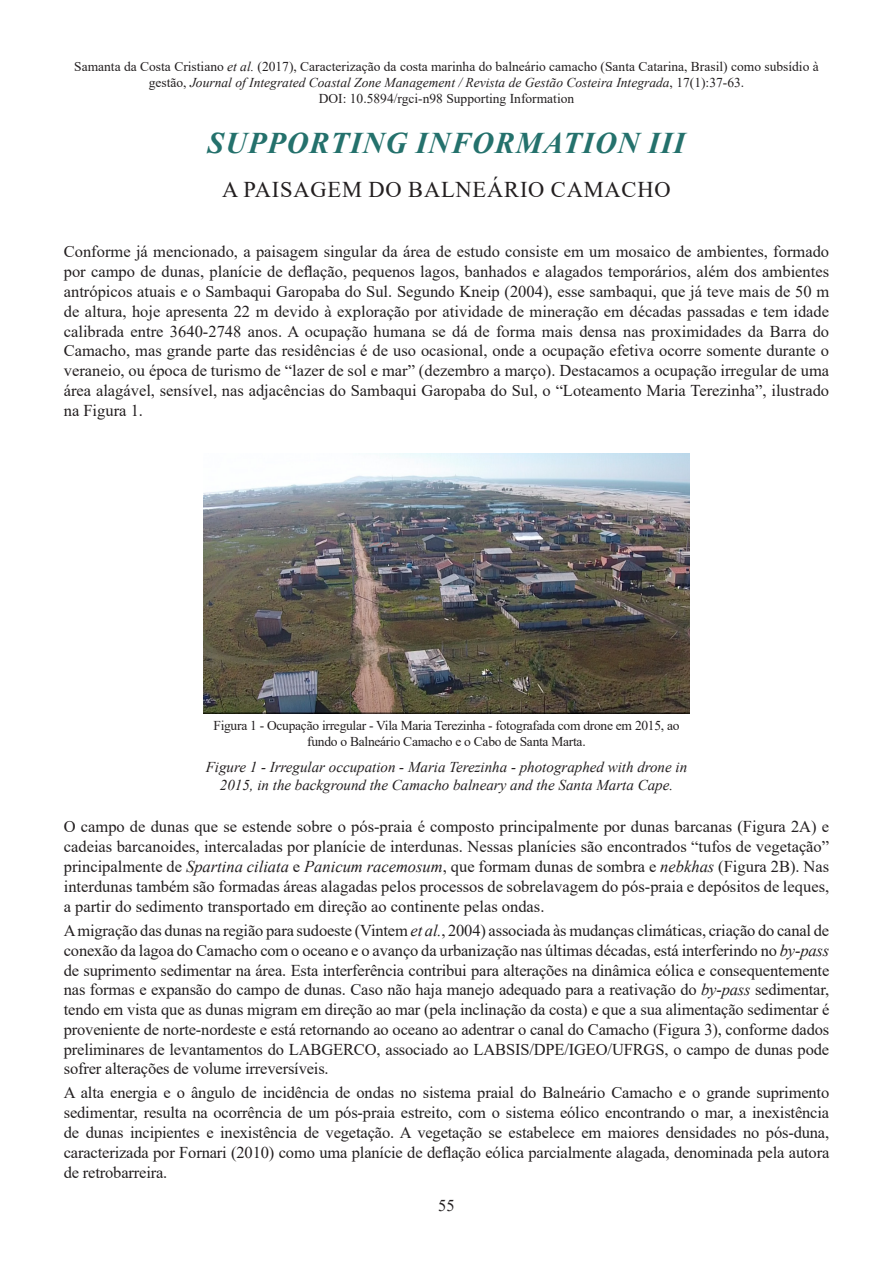
<style>
.page{position:relative;width:893px;height:1263px;background:#fff}
.page>*{position:absolute;margin:0;border:0;box-sizing:border-box;transform-origin:0 0}
.Supporting_Informati{font:italic 700 30px "Times New Roman";letter-spacing:.035em;color:#24716c}
.Titulo_1{font:22.5px "Times New Roman";letter-spacing:.035em;color:#231f20}
.Corpo{font:16.5px/19.8px "Times New Roman";letter-spacing:-.01em;color:#231f20;text-align:justify}
.Legenda_it{font:italic 15px/18px "Times New Roman";color:#231f20;text-align:center}
.Legenda{font:13.5px/16.2px "Times New Roman";color:#231f20;text-align:center}
.Legenda-2{font:13.5px/16.2px "Times New Roman";letter-spacing:-.02em;color:#231f20;text-align:center}
.s1{font-style:italic}
</style>
<div class="page">
<img style="left:203px;top:454px;width:487px;height:259px">
<p class="Legenda" style="left:74px;top:58px;width:746px">Samanta da Costa Cristiano <span class="s1">et al.</span> (2017), Caracterização da costa marinha do balneário camacho (Santa Catarina, Brasil) como subsídio à gestão, <span class="s1">Journal of Integrated Coastal Zone Management / Revista de Gestão Costeira Integrada</span>, 17(1):37-63.<br>DOI: 10.5894/rgci-n98 Supporting Information</p>
<p class="Supporting_Informati" style="left:208px;top:122px;width:479px">SUPPORTING INFORMATION III</p>
<p class="Titulo_1" style="left:222px;top:174px;width:450px">A PAISAGEM DO BALNEÁRIO CAMACHO</p>
<p class="Corpo" style="left:64px;top:241px;width:767px">Conforme já mencionado, a paisagem singular da área de estudo consiste em um mosaico de ambientes, formado por campo de dunas, planície de deflação, pequenos lagos, banhados e alagados temporários, além dos ambientes antrópicos atuais e o Sambaqui Garopaba do Sul. Segundo Kneip (2004), esse sambaqui, que já teve mais de 50 m de altura, hoje apresenta 22 m devido à exploração por atividade de mineração em décadas passadas e tem idade calibrada entre 3640-2748 anos. A ocupação humana se dá de forma mais densa nas proximidades da Barra do Camacho, mas grande parte das residências é de uso ocasional, onde a ocupação efetiva ocorre somente durante o veraneio, ou época de turismo de “lazer de sol e mar” (dezembro a março). Destacamos a ocupação irregular de uma área alagável, sensível, nas adjacências do Sambaqui Garopaba do Sul, o “Loteamento Maria Terezinha”, ilustrado na Figura 1.</p>
<p class="Legenda-2" style="left:213px;top:717px;width:468px">Figura 1 - Ocupação irregular - Vila Maria Terezinha - fotografada com drone em 2015, ao fundo o Balneário Camacho e o Cabo de Santa Marta.</p>
<p class="Legenda_it" style="left:206px;top:758px;width:483px">Figure 1 - Irregular occupation - Maria Terezinha - photographed with drone in<br>2015, in the background the Camacho balneary and the Santa Marta Cape.</p>
<p class="Corpo" style="left:64px;top:816px;width:767px">O campo de dunas que se estende sobre o pós-praia é composto principalmente por dunas barcanas (Figura 2A) e cadeias barcanoides, intercaladas por planície de interdunas. Nessas planícies são encontrados “tufos de vegetação” principalmente de <span class="s1">Spartina ciliata</span> e <span class="s1">Panicum racemosum</span>, que formam dunas de sombra e <span class="s1">nebkhas</span> (Figura 2B). Nas interdunas também são formadas áreas alagadas pelos processos de sobrelavagem do pós-praia e depósitos de leques, a partir do sedimento transportado em direção ao continente pelas ondas.</p>
<p class="Corpo" style="left:64px;top:920px;width:767px">A migração das dunas na região para sudoeste (Vintem <span class="s1">et al.</span>, 2004) associada às mudanças climáticas, criação do canal de conexão da lagoa do Camacho com o oceano e o avanço da urbanização nas últimas décadas, está interferindo no <span class="s1">by-pass </span>de suprimento sedimentar na área. Esta interferência contribui para alterações na dinâmica eólica e consequentemente nas formas e expansão do campo de dunas. Caso não haja manejo adequado para a reativação do <span class="s1">by-pass</span> sedimentar, tendo em vista que as dunas migram em direção ao mar (pela inclinação da costa) e que a sua alimentação sedimentar é proveniente de norte-nordeste e está retornando ao oceano ao adentrar o canal do Camacho (Figura 3), conforme dados preliminares de levantamentos do LABGERCO, associado ao LABSIS/DPE/IGEO/UFRGS, o campo de dunas pode sofrer alterações de volume irreversíveis.</p>
<p class="Corpo" style="left:64px;top:1082px;width:767px">A alta energia e o ângulo de incidência de ondas no sistema praial do Balneário Camacho e o grande suprimento sedimentar, resulta na ocorrência de um pós-praia estreito, com o sistema eólico encontrando o mar, a inexistência de dunas incipientes e inexistência de vegetação. A vegetação se estabelece em maiores densidades no pós-duna, caracterizada por Fornari (2010) como uma planície de deflação eólica parcialmente alagada, denominada pela autora de retrobarreira.</p>
<p class="Corpo" style="left:438px;top:1195px;width:18px">55</p>
</div>
